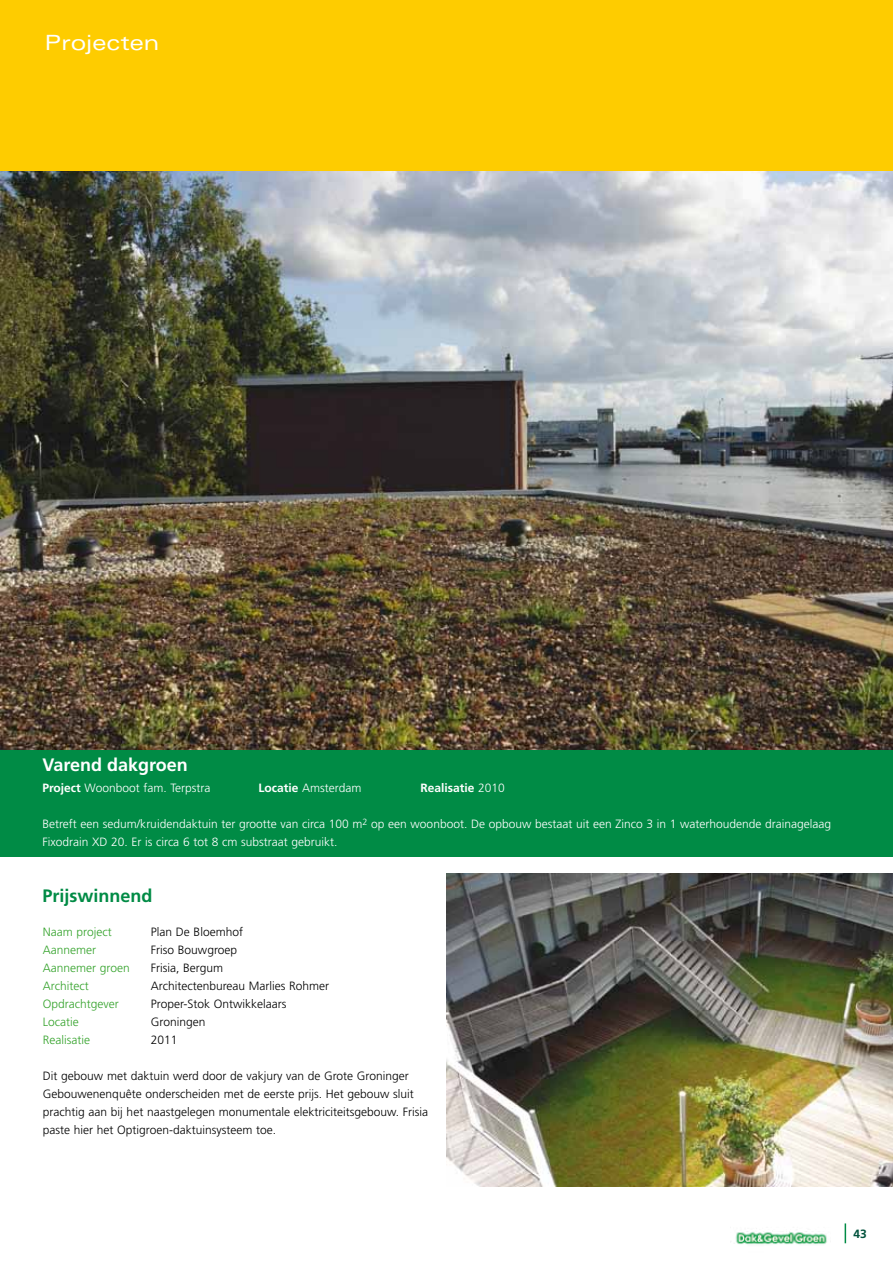
<style>
.page{position:relative;width:893px;height:1263px;background:#fff}
.page>*{position:absolute;margin:0;border:0;box-sizing:border-box;transform-origin:0 0}
.t1{font:expanded 21px "Univers";color:#fff}
.t2{font:700 18px "Frutiger";color:#fff}
.t3{font:700 18px "Frutiger";color:#008b45}
.t4{font:300 12px/18px "Frutiger";color:#000}
.t5{font:300 12px/18px "Frutiger";color:#fff}
.t6{font:300 12px "Frutiger";color:#35a32c}
.t7{font:700 12px "Frutiger";color:#fff}
.t8{font:700 12px "Frutiger";color:#00523c}
.s1{font-weight:700}
.s2{font-weight:300}
</style>
<div class="page">
<svg style="left:845px;top:1223px;width:1px;height:20px"></svg>
<img style="left:735px;top:1231px;width:92px;height:14px">
<img style="left:446px;top:874px;width:447px;height:312px">
<img style="left:0;top:170px;width:893px;height:587px">
<div style="left:1px;top:750px;width:892px;height:107px;background:#008b45"></div>
<div style="left:0;top:0;width:893px;height:170px;background:#fecc00"></div>
<h1 class="t1" style="left:45px;top:30px;width:116px">Projecten</h1>
<h2 class="t2" style="left:43px;top:754px;width:147px">Varend dakgroen</h2>
<p class="t5" style="left:43px;top:779px;width:169px"><span class="s1">Project</span> Woonboot fam. Terpstra</p>
<p class="t5" style="left:259px;top:779px;width:104px"><span class="s1">Locatie</span> Amsterdam</p>
<p class="t7" style="left:421px;top:781px;width:86px">Realisatie <span class="s2">2010</span></p>
<p class="t5" style="left:43px;top:815px;width:790px">Betreft een sedum/kruidendaktuin ter grootte van circa 100 m<sup>2</sup> op een woonboot. De opbouw bestaat uit een Zinco 3 in 1 waterhoudende drainagelaag<br>Fixodrain XD 20. Er is circa 6 tot 8 cm substraat gebruikt.</p>
<h2 class="t3" style="left:43px;top:885px;width:112px">Prijswinnend</h2>
<p class="t6" style="left:43px;top:925px;width:70px">Naam project</p>
<p class="t4" style="left:151px;top:923px;width:94px">Plan De Bloemhof</p>
<p class="t6" style="left:43px;top:943px;width:55px">Aannemer</p>
<p class="t4" style="left:151px;top:941px;width:88px">Friso Bouwgroep</p>
<p class="t6" style="left:43px;top:961px;width:88px">Aannemer groen</p>
<p class="t4" style="left:151px;top:959px;width:74px">Frisia, Bergum</p>
<p class="t6" style="left:43px;top:979px;width:47px">Architect</p>
<p class="t4" style="left:151px;top:977px;width:180px">Architectenbureau Marlies Rohmer</p>
<p class="t6" style="left:43px;top:997px;width:77px">Opdrachtgever</p>
<p class="t4" style="left:151px;top:995px;width:137px">Proper-Stok Ontwikkelaars</p>
<p class="t6" style="left:43px;top:1015px;width:37px">Locatie</p>
<p class="t4" style="left:151px;top:1013px;width:56px">Groningen</p>
<p class="t6" style="left:43px;top:1033px;width:49px">Realisatie</p>
<p class="t4" style="left:151px;top:1031px;width:28px">2011</p>
<p class="t4" style="left:43px;top:1067px;width:387px">Dit gebouw met daktuin werd door de vakjury van de Grote Groninger Gebouwenenquête onderscheiden met de eerste prijs. Het gebouw sluit prachtig aan bij het naastgelegen monumentale elektriciteitsgebouw. Frisia paste hier het Optigroen-daktuinsysteem toe.</p>
<p class="t8" style="left:853px;top:1227px;width:15px">43</p>
</div>
